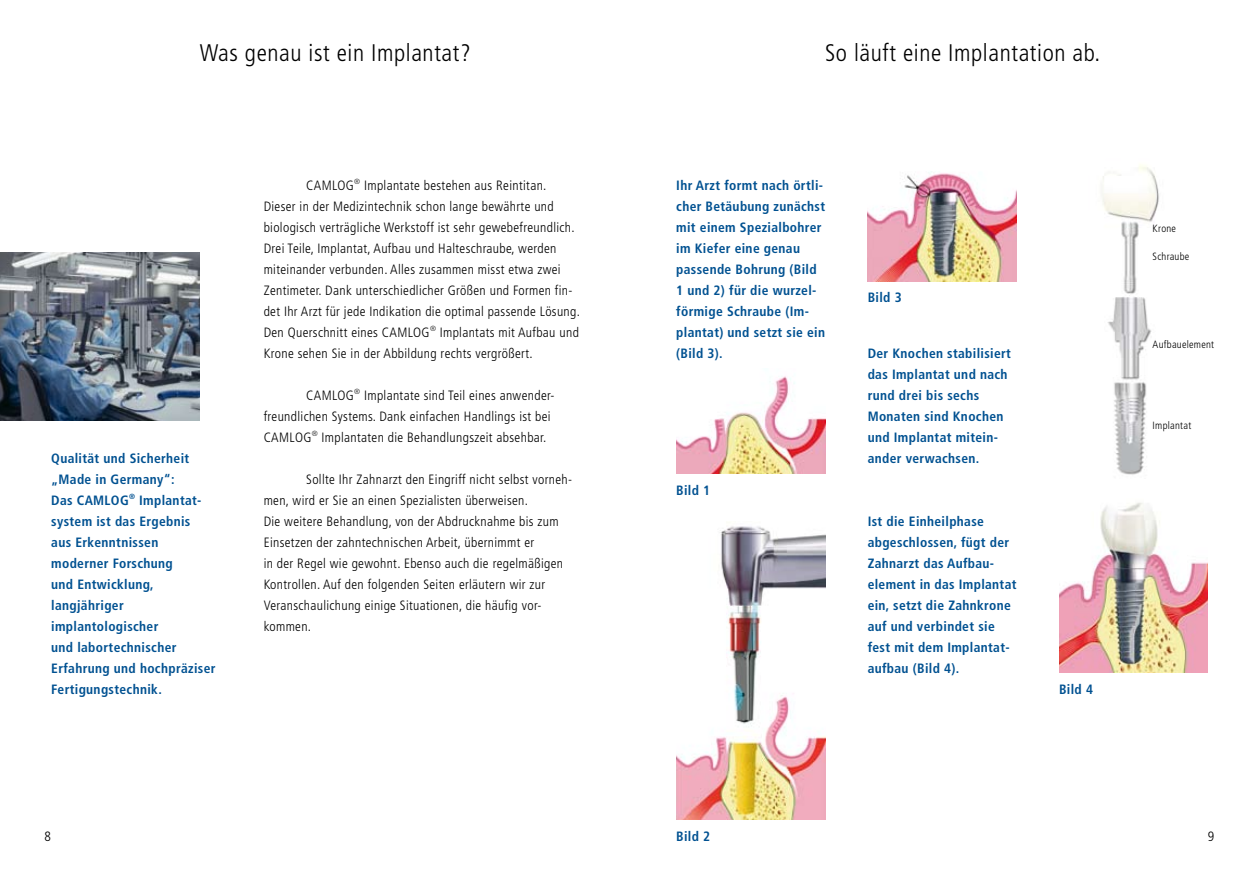
<style>
.page{position:relative;width:1259px;height:893px;background:#fff}
.page>*{position:absolute;margin:0;border:0;box-sizing:border-box;transform-origin:0 0}
.t1{font:300 condensed 24px "Frutiger";letter-spacing:.025em;color:#000}
.t2{font:300 condensed 13.5px/21px "Frutiger";letter-spacing:.025em;color:#000}
.t3{font:700 condensed 13.5px/21px "Frutiger";letter-spacing:.025em;color:#005191}
.t4{font:300 condensed 10.5px "Frutiger";letter-spacing:.025em;color:#000}
</style>
<div class="page">
<img style="left:1102px;top:164px;width:57px;height:311px">
<img style="left:0;top:253px;width:200px;height:168px">
<img style="left:867px;top:171px;width:149px;height:111px">
<img style="left:676px;top:376px;width:149px;height:98px">
<img style="left:676px;top:526px;width:149px;height:293px">
<img style="left:1059px;top:502px;width:149px;height:171px">
<h1 class="t1" style="left:200px;top:39px;width:272px">Was genau ist ein Implantat?</h1>
<p class="t3" style="left:51px;top:447px;width:166px">Qualität und Sicherheit „Made in Germany“:<br>Das CAMLOG<sup>®</sup> Implantat&shy;system ist das Ergebnis<br>aus Erkenntnissen moderner Forschung<br>und Entwicklung, langjähriger implantologischer<br>und labortechnischer<br>Erfahrung und hochpräziser<br>Fertigungstechnik.</p>
<p class="t2" style="left:264px;top:175px;width:318px;text-indent:43px">CAMLOG<sup>®</sup> Implantate bestehen aus Reintitan.<br>Dieser in der Medizintechnik schon lange bewährte und biologisch verträgliche Werkstoff ist sehr gewebefreundlich.<br>Drei Teile, Implantat, Aufbau und Halteschraube, werden miteinander verbunden. Alles zusammen misst etwa zwei Zentimeter. Dank unterschiedlicher Größen und Formen fin&shy;det Ihr Arzt für jede Indikation die optimal passende Lösung.<br>Den Querschnitt eines CAMLOG<sup>®</sup> Implantats mit Aufbau und Krone sehen Sie in der Abbildung rechts vergrößert.</p>
<p class="t2" style="left:264px;top:385px;width:292px;text-indent:43px">CAMLOG<sup>®</sup> Implantate sind Teil eines anwender&shy;freundlichen Systems. Dank einfachen Handlings ist bei<br>CAMLOG<sup>®</sup> Implantaten die Behandlungszeit absehbar.</p>
<p class="t2" style="left:264px;top:469px;width:310px;text-indent:43px">Sollte Ihr Zahnarzt den Eingriff nicht selbst vorneh&shy;men, wird er Sie an einen Spezialisten überweisen.<br>Die weitere Behandlung, von der Abdrucknahme bis zum Einsetzen der zahntechnischen Arbeit, übernimmt er<br>in der Regel wie gewohnt. Ebenso auch die regelmäßigen Kontrollen. Auf den folgenden Seiten erläutern wir zur Veranschaulichung einige Situationen, die häufig vor&shy;kommen.</p>
<h1 class="t1" style="left:825px;top:39px;width:277px">So läuft eine Implantation ab.</h1>
<p class="t3" style="left:676px;top:174px;width:150px">Ihr Arzt formt nach örtli&shy;cher Betäubung zunächst mit einem Spezialbohrer im Kiefer eine genau passende Bohrung (Bild<br>1 und 2) für die wurzel&shy;förmige Schraube (Im&shy;plantat) und setzt sie ein (Bild 3).</p>
<p class="t3" style="left:676px;top:480px;width:35px">Bild 1</p>
<p class="t3" style="left:867px;top:287px;width:35px">Bild 3</p>
<p class="t3" style="left:867px;top:342px;width:145px">Der Knochen stabilisiert das Implantat und nach rund drei bis sechs<br>Monaten sind Knochen und Implantat mitein&shy;ander verwachsen.</p>
<p class="t3" style="left:867px;top:510px;width:150px">Ist die Einheilphase abgeschlossen, fügt der<br>Zahnarzt das Aufbau&shy;element in das Implantat ein, setzt die Zahnkrone auf und verbindet sie fest mit dem Implantat&shy;aufbau (Bild 4).</p>
<p class="t3" style="left:1059px;top:678px;width:35px">Bild 4</p>
<p class="t4" style="left:1152px;top:223px;width:25px">Krone</p>
<p class="t4" style="left:1152px;top:251px;width:38px">Schraube</p>
<p class="t4" style="left:1152px;top:338px;width:63px">Aufbauelement</p>
<p class="t4" style="left:1152px;top:419px;width:40px">Implantat</p>
<p class="t3" style="left:676px;top:825px;width:35px">Bild 2</p>
<p class="t2" style="left:45px;top:826px;width:8px">8</p>
<p class="t2" style="left:1208px;top:826px;width:8px">9</p>
</div>
